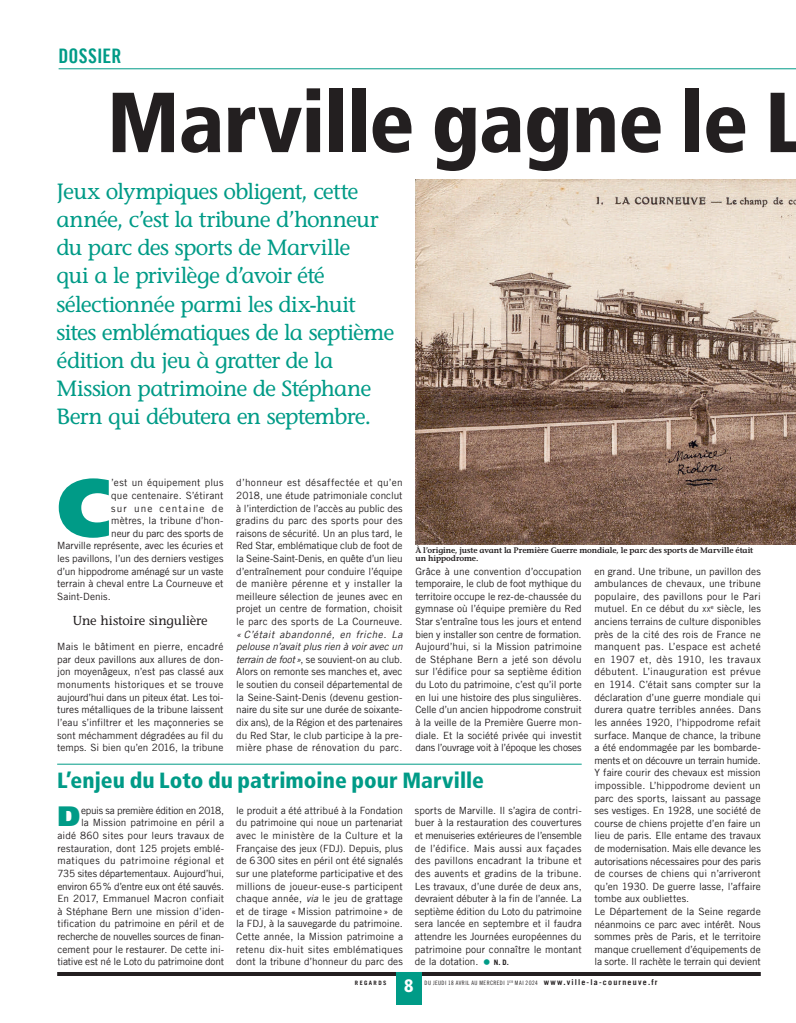
<style>
.page{position:relative;width:796px;height:1023px;background:#fff}
.page>*{position:absolute;margin:0;border:0;box-sizing:border-box;transform-origin:0 0}
.t1{font:900 condensed 85px "Frutiger";letter-spacing:-.01em;color:#231f20}
.t2{font:900 82.2px "Frutiger";color:#009b87}
.t3{font:900 28.1px "Frutiger";color:#009b87}
.t4{font:22px/28px "Stone Informal";letter-spacing:-.04em;color:#009b87}
.t5{font:900 condensed 22px "Frutiger";color:#009b87}
.t6{font:20px "Trade Gothic LT Bold Cond Twenty";letter-spacing:.005em;color:#009b87}
.t7{font:900 condensed 18px "Frutiger";color:#fff}
.t8{font:13px "Stone Informal";letter-spacing:-.005em;color:#231f20}
.t9{font:10px/12.6px "Trade Gothic LT";color:#231f20;text-align:justify}
.t10{font:10px "Trade Gothic LT";letter-spacing:.02em;color:#231f20}
.t11{font:10px "Trade Gothic LT";letter-spacing:.11em;color:#231f20}
.t12{font:600 8px/8px "Stone Informal";letter-spacing:-.01em;color:#231f20}
.t13{font:700 7.5px "Trade Gothic LT";color:#231f20}
.t14{font:6px "Trade Gothic LT Cond Eighteen";letter-spacing:.07em;color:#231f20}
.t15{font:700 6px "Trade Gothic LT";letter-spacing:.235em;color:#231f20}
.s1{font-style:italic}
.s2{font-size:7px}
.s3{font-family:"Trade Gothic LT";font-weight:700;font-size:8px}
</style>
<div class="page">
<hr style="left:59px;top:68px;width:736px;height:1px;background:#009b87">
<img style="left:415px;top:179px;width:380px;height:366px">
<hr style="left:57px;top:763px;width:524px;height:1px;background:#009b87">
<hr style="left:57px;top:972px;width:703px;height:3px;background:#231f20">
<div style="left:396px;top:971px;width:25px;height:33px;background:#009b87"></div>
<h3 class="t6" style="left:59px;top:44px;width:64px">DOSSIER</h3>
<h1 class="t1" style="left:107px;top:71px;width:700px">Marville gagne le L</h1>
<p class="t4" style="left:56px;top:177px;width:339px">Jeux olympiques obligent, cette année, c’est la tribune d’honneur du parc des sports de Marville<br>qui a le privilège d’avoir été sélectionnée parmi les dix-huit sites emblématiques de la septième édition du jeu à gratter de la<br>Mission patrimoine de Stéphane<br>Bern qui débutera en septembre.</p>
<h2 class="t2" style="left:57px;top:457px;width:55px">C</h2>
<p class="t10" style="left:111px;top:476px;width:114px">’est un équipement plus</p>
<p class="t9" style="left:236px;top:476px;width:168px">d’honneur est désaffectée et qu’en 2018, une étude patrimoniale conclut à l’interdiction de l’accès au public des gradins du parc des sports pour des raisons de sécurité. Un an plus tard, le Red Star, emblématique club de foot de la Seine-Saint-Denis, en quête d’un lieu d’entraînement pour conduire l’équipe de manière pérenne et y installer la meilleure sélection de jeunes avec en projet un centre de formation, choisit le parc des sports de La Courneuve.</p>
<p class="t9" style="left:236px;top:627px;width:168px"><span class="s1">« C’était abandonné, en friche. La pelouse n’avait plus rien à voir avec un terrain de foot»</span>, se souvient-on au club.<br>Alors on remonte ses manches et, avec le soutien du conseil départemental de la Seine-Saint-Denis (devenu gestion&shy;naire du site sur une durée de soixante&shy;dix ans), de la Région et des partenaires du Red Star, le club participe à la pre&shy;mière phase de rénovation du parc.</p>
<p class="t9" style="left:111px;top:489px;width:114px">que centenaire. S’étirant</p>
<p class="t11" style="left:111px;top:502px;width:114px">sur une centaine de</p>
<p class="t9" style="left:111px;top:514px;width:114px">mètres, la tribune d’hon-</p>
<p class="t9" style="left:111px;top:527px;width:114px">neur du parc des sports de</p>
<p class="t9" style="left:57px;top:539px;width:168px">Marville représente, avec les écuries et</p>
<p class="t9" style="left:57px;top:552px;width:168px">les pavillons, l’un des derniers vestiges</p>
<p class="t9" style="left:57px;top:564px;width:168px">d’un hippodrome aménagé sur un vaste</p>
<p class="t9" style="left:57px;top:577px;width:168px">terrain à cheval entre La Courneuve et</p>
<p class="t9" style="left:57px;top:590px;width:55px">Saint-Denis.</p>
<h3 class="t8" style="left:73px;top:612px;width:136px">Une histoire singulière</h3>
<p class="t9" style="left:57px;top:640px;width:168px">Mais le bâtiment en pierre, encadré par deux pavillons aux allures de don&shy;jon moyenâgeux, n’est pas classé aux monuments historiques et se trouve aujourd’hui dans un piteux état. Les toi&shy;tures métalliques de la tribune laissent l’eau s’infiltrer et les maçonneries se sont méchamment dégradées au fil du temps. Si bien qu’en 2016, la tribune</p>
<p class="t12" style="left:415px;top:546px;width:339px">À l’origine, juste avant la Première Guerre mondiale, le parc des sports de Marville était un hippodrome.</p>
<p class="t9" style="left:415px;top:564px;width:168px">Grâce à une convention d’occupation temporaire, le club de foot mythique du territoire occupe le rez-de-chaussée du gymnase où l’équipe première du Red Star s’entraîne tous les jours et entend bien y installer son centre de formation.<br>Aujourd’hui, si la Mission patrimoine de Stéphane Bern a jeté son dévolu sur l’édifice pour sa septième édition du Loto du patrimoine, c’est qu’il porte en lui une histoire des plus singulières.<br>Celle d’un ancien hippodrome construit à la veille de la Première Guerre mon&shy;diale. Et la société privée qui investit dans l’ouvrage voit à l’époque les choses</p>
<p class="t9" style="left:594px;top:564px;width:168px;text-align:left">en grand. Une tribune, un pavillon des ambulances de chevaux, une tribune populaire, des pavillons pour le Pari mutuel. En ce début du <span class="s2">xx</span><sup>e</sup> siècle, les anciens terrains de culture disponibles près de la cité des rois de France ne manquent pas. L’espace est acheté en 1907 et, dès 1910, les travaux débutent. L’inauguration est prévue en 1914. C’était sans compter sur la déclaration d’une guerre mondiale qui durera quatre terribles années. Dans les années 1920, l’hippodrome refait surface. Manque de chance, la tribune a été endommagée par les bombarde&shy;ments et on découvre un terrain humide.<br>Y faire courir des chevaux est mission impossible. L’hippodrome devient un parc des sports, laissant au passage ses vestiges. En 1928, une société de course de chiens projette d’en faire un lieu de paris. Elle entame des travaux de modernisation. Mais elle devance les autorisations nécessaires pour des paris de courses de chiens qui n’arriveront qu’en 1930. De guerre lasse, l’affaire tombe aux oubliettes.<br>Le Département de la Seine regarde néanmoins ce parc avec intérêt. Nous sommes près de Paris, et le territoire manque cruellement d’équipements de la sorte. Il rachète le terrain qui devient</p>
<h3 class="t5" style="left:57px;top:767px;width:428px">L’enjeu du Loto du patrimoine pour Marville</h3>
<p class="t9" style="left:57px;top:803px;width:168px;text-align:right">epuis sa première édition en 2018,<br>la Mission patrimoine en péril a<br>aidé 860 sites pour leurs travaux de restauration, dont 125 projets emblé&shy;matiques du patrimoine régional et 735 sites départementaux. Aujourd’hui, environ 65% d’entre eux ont été sauvés.<br>En 2017, Emmanuel Macron confiait à Stéphane Bern une mission d’iden&shy;tification du patrimoine en péril et de recherche de nouvelles sources de finan&shy;cement pour le restaurer. De cette ini&shy;tiative est né le Loto du patrimoine dont</p>
<p class="t9" style="left:236px;top:803px;width:168px">le produit a été attribué à la Fondation du patrimoine qui noue un partenariat avec le ministère de la Culture et la Française des jeux (FDJ). Depuis, plus de 6300 sites en péril ont été signalés sur une plateforme participative et des millions de joueur-euse-s participent chaque année, <span class="s1">via</span> le jeu de grattage et de tirage « Mission patrimoine » de la FDJ, à la sauvegarde du patrimoine.<br>Cette année, la Mission patrimoine a retenu dix-huit sites emblématiques dont la tribune d’honneur du parc des</p>
<p class="t9" style="left:415px;top:803px;width:168px">sports de Marville. Il s’agira de contri&shy;buer à la restauration des couvertures et menuiseries extérieures de l’ensemble de l’édifice. Mais aussi aux façades des pavillons encadrant la tribune et des auvents et gradins de la tribune.<br>Les travaux, d’une durée de deux ans, devraient débuter à la fin de l’année. La septième édition du Loto du patrimoine sera lancée en septembre et il faudra attendre les Journées européennes du patrimoine pour connaître le montant de la dotation.</p>
<h3 class="t3" style="left:57px;top:799px;width:24px">D</h3>
<p class="t13" style="left:493px;top:957px;width:17px">N. D.</p>
<h3 class="t7" style="left:404px;top:974px;width:11px">8</h3>
<p class="t15" style="left:355px;top:979px;width:33px">REGARDS</p>
<p class="t14" style="left:424px;top:979px;width:234px">DU JEUDI 18 AVRIL AU MERCREDI 1<sup>ER</sup> MAI 2O24 <span class="s3">www.ville-la-courneuve.fr</span></p>
</div>
